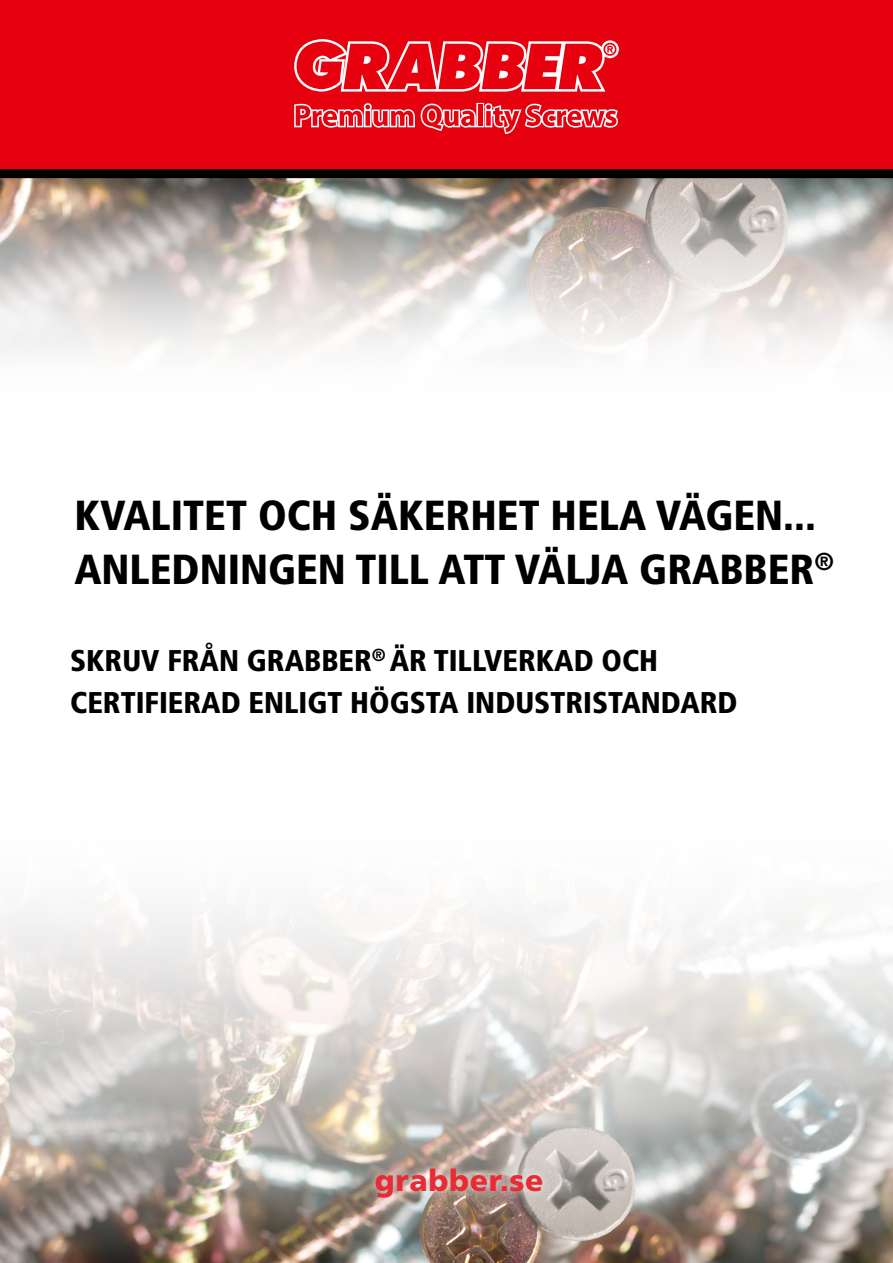
<style>
.page{position:relative;width:893px;height:1263px;background:#fff}
.page>*{position:absolute;margin:0;border:0;box-sizing:border-box;transform-origin:0 0}
.t1{font:900 condensed 42px/54px "Frutiger LT Std";color:#000}
.t2{font:900 condensed 30px/42px "Frutiger LT Std";color:#000}
.t3{font:900 30px "Frutiger LT Std";letter-spacing:.02em;color:#e92b33}
</style>
<div class="page">
<img style="left:0;top:178px;width:893px;height:173px">
<div style="left:0;top:0;width:893px;height:173px;background:#e7000e"></div>
<svg style="left:294px;top:39px;width:325px;height:53px"></svg>
<svg style="left:294px;top:103px;width:121px;height:25px"></svg>
<svg style="left:421px;top:103px;width:197px;height:31px"></svg>
<div style="left:0;top:169px;width:893px;height:9px;background:#000"></div>
<img style="left:0;top:911px;width:893px;height:352px">
<div style="left:366px;top:1158px;width:185px;height:48px;background:#fff;opacity:.8"></div>
<h1 class="t1" style="left:74px;top:488px;width:761px">KVALITET OCH SÄKERHET HELA VÄGEN...<br>ANLEDNINGEN TILL ATT VÄLJA GRABBER<sup>®</sup></h1>
<p class="t2" style="left:70px;top:639px;width:669px">SKRUV FRÅN GRABBER<sup>®</sup> ÄR TILLVERKAD OCH<br>CERTIFIERAD ENLIGT HÖGSTA INDUSTRISTANDARD</p>
<p class="t3" style="left:375px;top:1162px;width:170px">grabber.se</p>
</div>
